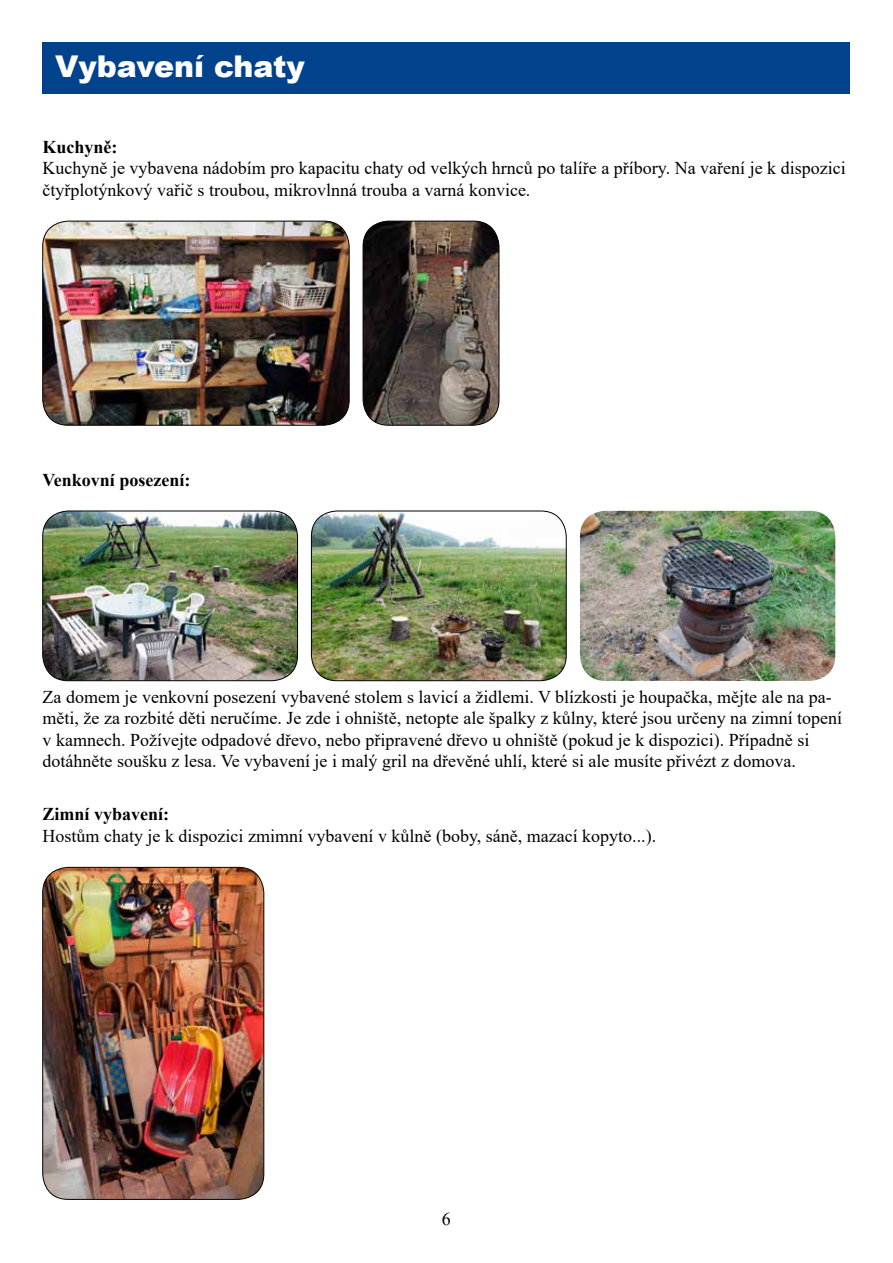
<style>
.page{position:relative;width:893px;height:1263px;background:#fff}
.page>*{position:absolute;margin:0;border:0;box-sizing:border-box;transform-origin:0 0}
.t1{font:900 30px "Arial";color:#fff}
.t2{font:18px/21.6px "Times New Roman";color:#000}
.t3{font:700 18px "Times New Roman";color:#000}
</style>
<div class="page">
<img style="left:43px;top:221px;width:306px;height:204px">
<div style="left:43px;top:221px;width:306px;height:204px;border:1px solid #000;border-radius:26px"></div>
<img style="left:363px;top:221px;width:136px;height:204px">
<div style="left:363px;top:221px;width:136px;height:204px;border:1px solid #000;border-radius:26px"></div>
<div style="left:43px;top:43px;width:807px;height:51px;background:#01428d"></div>
<img style="left:43px;top:511px;width:255px;height:170px">
<div style="left:43px;top:511px;width:255px;height:170px;border:1px solid #000;border-radius:26px"></div>
<img style="left:311px;top:511px;width:255px;height:170px">
<div style="left:311px;top:511px;width:255px;height:170px;border:1px solid #000;border-radius:26px"></div>
<img style="left:580px;top:511px;width:255px;height:170px">
<img style="left:43px;top:867px;width:221px;height:332px">
<div style="left:43px;top:867px;width:221px;height:332px;border:1px solid #000;border-radius:26px"></div>
<h1 class="t1" style="left:55px;top:44px;width:251px">Vybavení chaty</h1>
<p class="t3" style="left:43px;top:133px;width:77px">Kuchyně:</p>
<p class="t2" style="left:43px;top:157px;width:805px">Kuchyně je vybavena nádobím pro kapacitu chaty od velkých hrnců po talíře a příbory. Na vaření je k dispozici čtyřplotýnkový vařič s troubou, mikrovlnná trouba a varná konvice.</p>
<p class="t3" style="left:43px;top:467px;width:149px">Venkovní posezení:</p>
<p class="t2" style="left:43px;top:685px;width:801px">Za domem je venkovní posezení vybavené stolem s lavicí a židlemi. V blízkosti je houpačka, mějte ale na pa&shy;měti, že za rozbité děti neručíme. Je zde i ohniště, netopte ale špalky z kůlny, které jsou určeny na zimní topení v kamnech. Požívejte odpadové dřevo, nebo připravené dřevo u ohniště (pokud je k dispozici). Případně si dotáhněte soušku z lesa. Ve vybavení je i malý gril na dřevěné uhlí, které si ale musíte přivézt z domova.</p>
<p class="t3" style="left:43px;top:801px;width:128px">Zimní vybavení:</p>
<p class="t2" style="left:43px;top:824px;width:615px">Hostům chaty je k dispozici zmimní vybavení v kůlně (boby, sáně, mazací kopyto...).</p>
<p class="t2" style="left:442px;top:1207px;width:10px">6</p>
</div>
